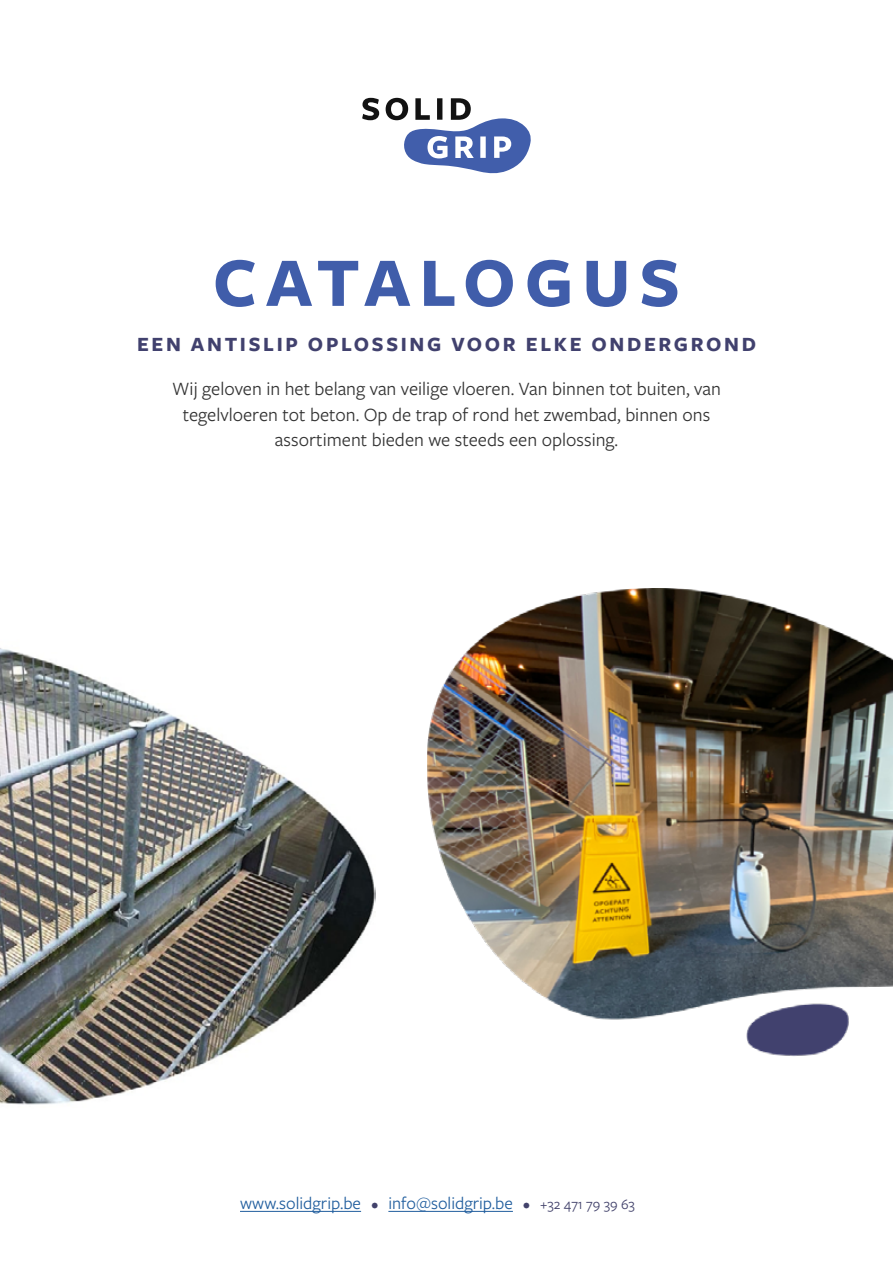
<style>
.page{position:relative;width:893px;height:1263px;background:#fff}
.page>*{position:absolute;margin:0;border:0;box-sizing:border-box;transform-origin:0 0}
.t1{font:700 72px "Freight Sans Pro";letter-spacing:.125em;color:#405daa}
.t2{font:700 21px "Freight Sans Pro";letter-spacing:.125em;color:#41416e}
.t3{font:19.5px/25.5px "Freight Sans Pro";color:#333;text-align:center}
.t4{font:18px "Freight Sans Pro";color:#215e9e}
.s1{font-size:15px;color:#42426b}
</style>
<div class="page">
<hr style="left:240px;top:1211px;width:121px;height:1px;background:#215e9e">
<hr style="left:388px;top:1211px;width:125px;height:1px;background:#215e9e">
<svg style="left:362px;top:98px;width:17px;height:22px"></svg>
<svg style="left:386px;top:98px;width:145px;height:76px"></svg>
<img style="left:428px;top:588px;width:465px;height:468px">
<img style="left:0;top:648px;width:375px;height:457px">
<h1 class="t1" style="left:213px;top:233px;width:469px">CATALOGUS</h1>
<p class="t2" style="left:137px;top:330px;width:620px">EEN ANTISLIP OPLOSSING VOOR ELKE ONDERGROND</p>
<p class="t3" style="left:172px;top:375px;width:550px">Wij geloven in het belang van veilige vloeren. Van binnen tot buiten, van tegelvloeren tot beton. Op de trap of rond het zwembad, binnen ons assortiment bieden we steeds een oplossing.</p>
<p class="t4" style="left:240px;top:1191px;width:396px">www.solidgrip.be <span class="s1">•</span> info@solidgrip.be <span class="s1">• +32 471 79 39 63</span></p>
</div>
